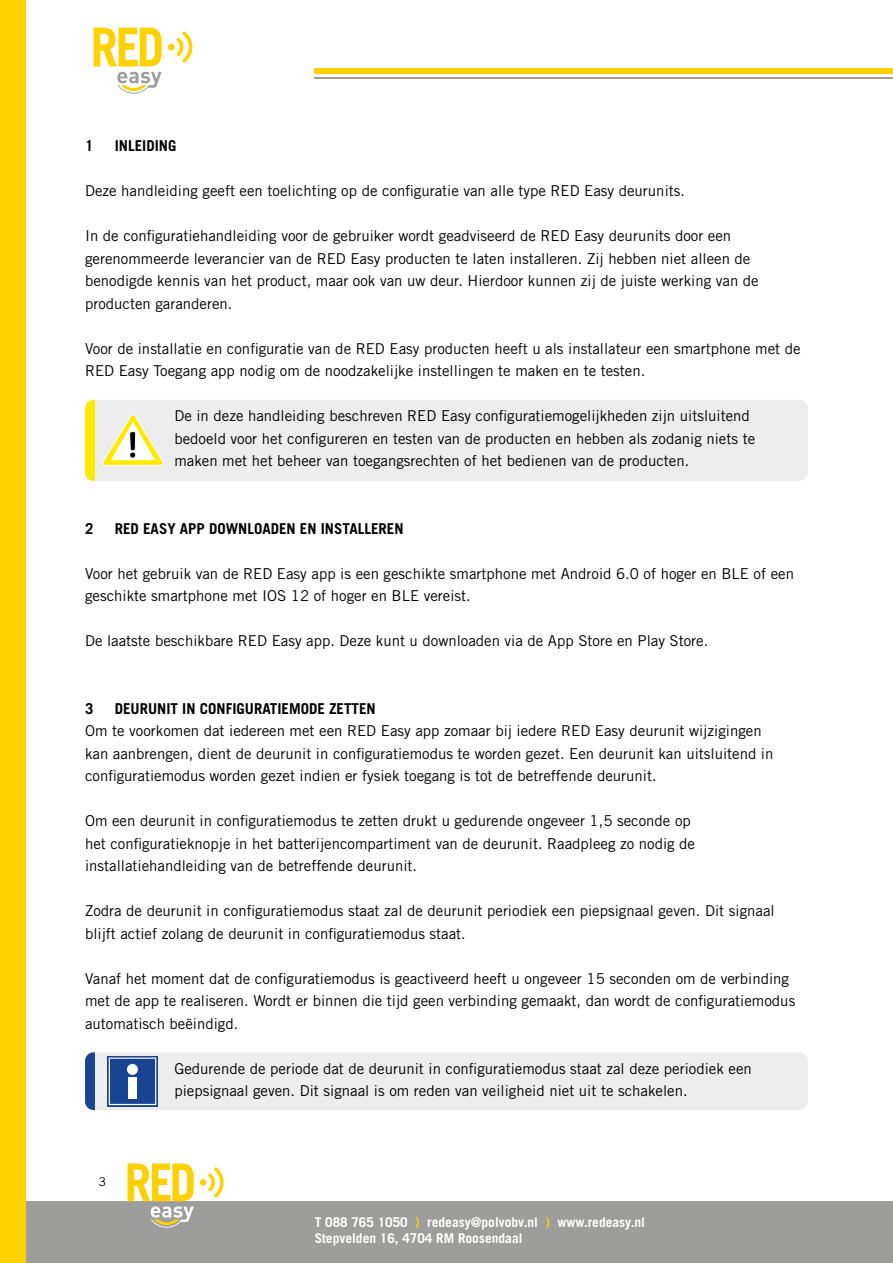
<style>
.page{position:relative;width:893px;height:1263px;background:#fff}
.page>*{position:absolute;margin:0;border:0;box-sizing:border-box;transform-origin:0 0}
.t1{font:15px/22.5px "Trade Gothic LT Std";color:#000}
.t2{font:700 15px "Trade Gothic LT Std";color:#000}
.t3{font:700 13.5px/16.2px "Trade Gothic LT Std";color:#fff}
.t4{font:12px "Trade Gothic LT Std";color:#000}
.s1{color:#ffd100}
</style>
<div class="page">
<div style="left:0;top:1201px;width:893px;height:62px;background:#9d9d9c"></div>
<hr style="left:315px;top:77px;width:578px;height:2px;background:#9d9d9c">
<div style="left:315px;top:68px;width:578px;height:6px;background:#ffd100"></div>
<div style="left:0;top:0;width:26px;height:1263px;background:#ffd100"></div>
<svg style="left:117px;top:72px;width:45px;height:22px"></svg>
<svg style="left:94px;top:28px;width:68px;height:38px"></svg>
<div style="left:168px;top:44px;width:7px;height:6px;background:#ffd100;border-radius:50%"></div>
<svg style="left:176px;top:31px;width:16px;height:32px"></svg>
<svg style="left:128px;top:1163px;width:66px;height:65px"></svg>
<div style="left:200px;top:1179px;width:6px;height:7px;background:#ffd100;border-radius:50%"></div>
<svg style="left:208px;top:1167px;width:16px;height:30px"></svg>
<div style="left:85px;top:1052px;width:723px;height:58px;background:#ededed;border-radius:9px"></div>
<div style="left:85px;top:1052px;width:9px;height:58px;background:#184493"></div>
<div style="left:107px;top:1056px;width:51px;height:50px;background:#184493"></div>
<div style="left:109px;top:1057px;width:47px;height:48px;border:1px solid #fff"></div>
<div style="left:128px;top:1077px;width:9px;height:21px;background:#fff"></div>
<div style="left:127px;top:1064px;width:11px;height:11px;background:#fff;border-radius:50%"></div>
<div style="left:85px;top:400px;width:723px;height:81px;background:#ededed;border-radius:9px"></div>
<div style="left:85px;top:400px;width:9px;height:81px;background:#ffe900"></div>
<svg style="left:103px;top:415px;width:60px;height:50px"></svg>
<p class="t2" style="left:85px;top:137px;width:10px">1</p>
<p class="t2" style="left:115px;top:137px;width:63px">INLEIDING</p>
<p class="t1" style="left:85px;top:179px;width:601px">Deze handleiding geeft een toelichting op de configuratie van alle type RED Easy deurunits.</p>
<p class="t1" style="left:85px;top:224px;width:675px">In de configuratiehandleiding voor de gebruiker wordt geadviseerd de RED Easy deurunits door een gerenommeerde leverancier van de RED Easy producten te laten installeren. Zij hebben niet alleen de benodigde kennis van het product, maar ook van uw deur. Hierdoor kunnen zij de juiste werking van de producten garanderen.</p>
<p class="t1" style="left:85px;top:337px;width:717px">Voor de installatie en configuratie van de RED Easy producten heeft u als installateur een smartphone met de<br>RED Easy Toegang app nodig om de noodzakelijke instellingen te maken en te testen.</p>
<p class="t1" style="left:174px;top:404px;width:582px">De in deze handleiding beschreven RED Easy configuratiemogelijkheden zijn uitsluitend bedoeld voor het configureren en testen van de producten en hebben als zodanig niets te maken met het beheer van toegangsrechten of het bedienen van de producten.</p>
<p class="t2" style="left:85px;top:519px;width:10px">2</p>
<p class="t2" style="left:115px;top:519px;width:290px">RED EASY APP DOWNLOADEN EN INSTALLEREN</p>
<p class="t1" style="left:85px;top:562px;width:710px">Voor het gebruik van de RED Easy app is een geschikte smartphone met Android 6.0 of hoger en BLE of een geschikte smartphone met IOS 12 of hoger en BLE vereist.</p>
<p class="t1" style="left:85px;top:629px;width:625px">De laatste beschikbare RED Easy app. Deze kunt u downloaden via de App Store en Play Store.</p>
<p class="t2" style="left:85px;top:699px;width:10px">3</p>
<p class="t2" style="left:115px;top:699px;width:262px">DEURUNIT IN CONFIGURATIEMODE ZETTEN</p>
<p class="t1" style="left:85px;top:719px;width:690px">Om te voorkomen dat iedereen met een RED Easy app zomaar bij iedere RED Easy deurunit wijzigingen kan aanbrengen, dient de deurunit in configuratiemodus te worden gezet. Een deurunit kan uitsluitend in configuratiemodus worden gezet indien er fysiek toegang is tot de betreffende deurunit.</p>
<p class="t1" style="left:85px;top:809px;width:612px">Om een deurunit in configuratiemodus te zetten drukt u gedurende ongeveer 1,5 seconde op het configuratieknopje in het batterijencompartiment van de deurunit. Raadpleeg zo nodig de installatiehandleiding van de betreffende deurunit.</p>
<p class="t1" style="left:85px;top:899px;width:691px">Zodra de deurunit in configuratiemodus staat zal de deurunit periodiek een piepsignaal geven. Dit signaal blijft actief zolang de deurunit in configuratiemodus staat.</p>
<p class="t1" style="left:85px;top:967px;width:712px">Vanaf het moment dat de configuratiemodus is geactiveerd heeft u ongeveer 15 seconden om de verbinding met de app te realiseren. Wordt er binnen die tijd geen verbinding gemaakt, dan wordt de configuratiemodus automatisch beëindigd.</p>
<p class="t1" style="left:174px;top:1057px;width:579px">Gedurende de periode dat de deurunit in configuratiemodus staat zal deze periodiek een piepsignaal geven. Dit signaal is om reden van veiligheid niet uit te schakelen.</p>
<p class="t4" style="left:99px;top:1175px;width:9px">3</p>
<p class="t3" style="left:315px;top:1214px;width:332px">T 088 765 1050 <span class="s1">)</span> redeasy@polvobv.nl <span class="s1">)</span> www.redeasy.nl<br>Stepvelden 16, 4704 RM Roosendaal</p>
</div>
